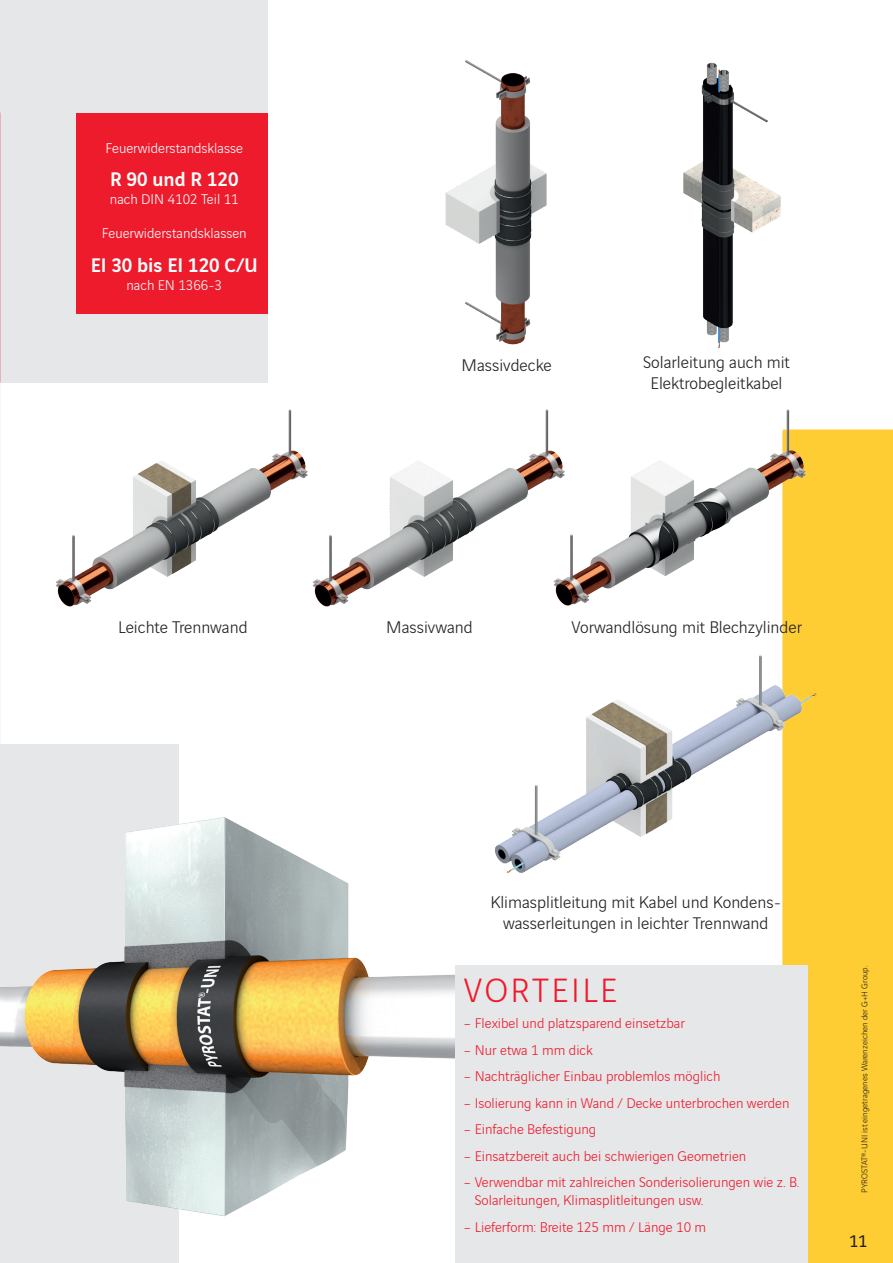
<style>
.page{position:relative;width:893px;height:1263px;background:#fff}
.page>*{position:absolute;margin:0;border:0;box-sizing:border-box;transform-origin:0 0}
.t1{font:300 36px "Vinci Sans";letter-spacing:.07em;color:#ee1b2c}
.t2{font:500 21px "Vinci Sans";color:#fff}
.t3{font:300 18px/21.6px "Vinci Sans";color:#231f20;text-align:center}
.t4{font:18px "Vinci Sans";color:#231f20}
.t5{font:300 15px/18px "Vinci Sans";color:#ee1b2c}
.t6{font:300 15px "Vinci Sans";color:#fff}
.t7{font:300 9px "Vinci Sans";color:#231f20}
</style>
<div class="page">
<div style="left:0;top:0;width:268px;height:383px;background:#e6e7e9"></div>
<div style="left:0;top:744px;width:179px;height:519px;background:#e6e7e9"></div>
<div style="left:782px;top:429px;width:111px;height:834px;background:#fecd33"></div>
<img style="left:0;top:817px;width:455px;height:400px">
<img style="left:55px;top:453px;width:227px;height:154px">
<img style="left:445px;top:60px;width:102px;height:285px">
<img style="left:282px;top:409px;width:241px;height:198px">
<img style="left:523px;top:409px;width:293px;height:212px">
<img style="left:453px;top:631px;width:367px;height:266px">
<img style="left:683px;top:62px;width:98px;height:286px">
<div style="left:77px;top:113px;width:191px;height:201px;background:#ee1b2c"></div>
<div style="left:455px;top:965px;width:353px;height:298px;background:#e6e7e9"></div>
<p class="t6" style="left:106px;top:137px;width:139px">Feuerwiderstandsklasse</p>
<h2 class="t2" style="left:110px;top:163px;width:130px">R 90 und R 120</h2>
<p class="t6" style="left:110px;top:189px;width:130px">nach DIN 4102 Teil 11</p>
<p class="t6" style="left:102px;top:222px;width:146px">Feuerwiderstandsklassen</p>
<h2 class="t2" style="left:91px;top:249px;width:169px">EI 30 bis EI 120 C/U</h2>
<p class="t6" style="left:127px;top:274px;width:97px">nach EN 1366-3</p>
<p class="t3" style="left:461px;top:352px;width:92px">Massivdecke</p>
<p class="t3" style="left:643px;top:350px;width:149px">Solarleitung auch mit<br>Elektrobegleitkabel</p>
<p class="t3" style="left:118px;top:615px;width:131px">Leichte Trennwand</p>
<p class="t3" style="left:386px;top:615px;width:88px">Massivwand</p>
<p class="t3" style="left:571px;top:615px;width:232px">Vorwandlösung mit Blechzylinder</p>
<p class="t3" style="left:490px;top:890px;width:292px">Klimasplitleitung mit Kabel und Kondens&shy;wasserleitungen in leichter Trennwand</p>
<h1 class="t1" style="left:464px;top:964px;width:155px">VORTEILE</h1>
<p class="t5" style="left:463px;top:1013px;width:223px">– Flexibel und platzsparend einsetzbar</p>
<p class="t5" style="left:463px;top:1039px;width:131px">– Nur etwa 1 mm dick</p>
<p class="t5" style="left:463px;top:1066px;width:259px">– Nachträglicher Einbau problemlos möglich</p>
<p class="t5" style="left:463px;top:1092px;width:327px">– Isolierung kann in Wand / Decke unterbrochen werden</p>
<p class="t5" style="left:463px;top:1119px;width:134px">– Einfache Befestigung</p>
<p class="t5" style="left:463px;top:1145px;width:284px">– Einsatzbereit auch bei schwierigen Geometrien</p>
<p class="t5" style="left:475px;top:1172px;width:326px;text-indent:-11px">– Verwendbar mit zahlreichen Sonderisolierungen wie z. B.<br>Solarleitungen, Klimasplitleitungen usw.</p>
<p class="t5" style="left:463px;top:1216px;width:244px">– Lieferform: Breite 125 mm / Länge 10 m</p>
<p class="t7" style="left:858px;top:1193px;width:228px;rotate:-90deg">PYROSTAT®-UNI ist eingetragenes Warenzeichen der G+H Group.</p>
<p class="t4" style="left:849px;top:1228px;width:19px">11</p>
</div>
